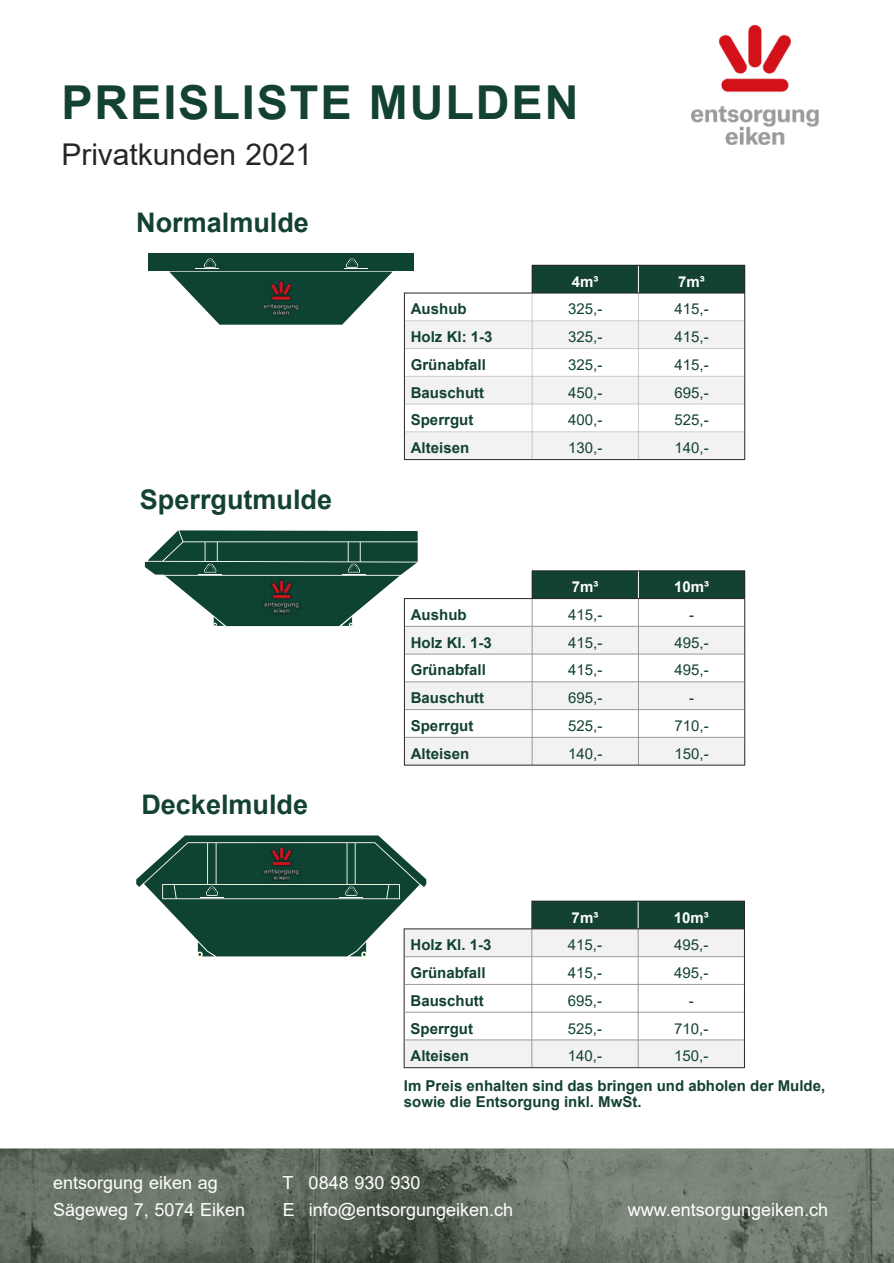
<style>
.page{position:relative;width:894px;height:1263px;background:#fff}
.page>*{position:absolute;margin:0;border:0;box-sizing:border-box;transform-origin:0 0}
.t1{font:700 46.8px "Arial";letter-spacing:.04em;color:#134231}
.t2{font:30px "Arial";color:#262626}
.t3{font:700 27px "Arial";color:#134231}
.t4{font:18px "Arial";color:#fff}
.t5{font:700 15px/15.5px "Arial";color:#134231}
.t6{font:15px "Arial";color:#134231}
.t7{font:700 15px "Arial";color:#fff}
</style>
<div class="page">
<img style="left:0;top:1148px;width:893px;height:115px">
<div style="left:531px;top:901px;width:213px;height:28px;background:#134231"></div>
<svg style="left:404px;top:929px;width:339px;height:138px"></svg>
<svg style="left:531px;top:902px;width:1px;height:26px"></svg>
<hr style="left:743px;top:901px;width:1px;height:167px;background:#262626">
<hr style="left:403px;top:928px;width:1px;height:140px;background:#262626">
<hr style="left:531px;top:929px;width:1px;height:138px;background:#999">
<hr style="left:637px;top:929px;width:1px;height:138px;background:#999">
<svg style="left:637px;top:902px;width:1px;height:26px"></svg>
<hr style="left:531px;top:901px;width:213px;height:1px;background:#262626">
<hr style="left:404px;top:928px;width:340px;height:1px;background:#262626">
<hr style="left:404px;top:1067px;width:340px;height:1px;background:#262626">
<hr style="left:404px;top:956px;width:339px;height:1px;background:#999">
<hr style="left:404px;top:984px;width:339px;height:1px;background:#999">
<hr style="left:404px;top:1012px;width:339px;height:1px;background:#999">
<hr style="left:404px;top:1040px;width:339px;height:1px;background:#999">
<svg style="left:136px;top:835px;width:290px;height:122px"></svg>
<div style="left:532px;top:265px;width:212px;height:28px;background:#134231"></div>
<svg style="left:405px;top:322px;width:339px;height:137px;fill:#f2f2f2"></svg>
<svg style="left:531px;top:265px;width:1px;height:28px"></svg>
<hr style="left:744px;top:265px;width:1px;height:195px;background:#262626">
<hr style="left:404px;top:293px;width:1px;height:167px;background:#262626">
<svg style="left:637px;top:266px;width:1px;height:27px"></svg>
<hr style="left:531px;top:293px;width:1px;height:166px;background:#e2e2e2">
<hr style="left:638px;top:293px;width:1px;height:166px;background:#cacaca">
<hr style="left:532px;top:265px;width:212px;height:1px;background:#262626">
<hr style="left:404px;top:293px;width:340px;height:1px;background:#262626">
<hr style="left:404px;top:459px;width:340px;height:1px;background:#262626">
<hr style="left:404px;top:321px;width:340px;height:1px;background:#e5e5e5">
<hr style="left:404px;top:348px;width:340px;height:1px;background:#ccc">
<hr style="left:404px;top:376px;width:340px;height:1px;background:#d2d2d2">
<hr style="left:404px;top:404px;width:340px;height:1px;background:#e2e2e2">
<hr style="left:404px;top:432px;width:340px;height:1px;background:#e4e4e4">
<div style="left:148px;top:253px;width:265px;height:18px;background:#0e4232"></div>
<svg style="left:169px;top:259px;width:223px;height:66px"></svg>
<img style="left:261px;top:280px;width:39px;height:37px">
<img style="left:254px;top:281px;width:53px;height:34px">
<div style="left:532px;top:571px;width:212px;height:28px;background:#134231"></div>
<svg style="left:405px;top:627px;width:339px;height:138px;fill:#f2f2f2"></svg>
<svg style="left:531px;top:570px;width:1px;height:28px"></svg>
<hr style="left:744px;top:570px;width:1px;height:195px;background:#262626">
<hr style="left:404px;top:598px;width:1px;height:167px;background:#262626">
<hr style="left:531px;top:599px;width:1px;height:166px;background:#999">
<hr style="left:638px;top:599px;width:1px;height:166px;background:#999">
<svg style="left:637px;top:571px;width:1px;height:27px"></svg>
<hr style="left:532px;top:570px;width:212px;height:1px;background:#262626">
<hr style="left:404px;top:598px;width:340px;height:1px;background:#262626">
<hr style="left:404px;top:765px;width:340px;height:1px;background:#262626">
<hr style="left:404px;top:626px;width:340px;height:1px;background:#999">
<hr style="left:404px;top:654px;width:340px;height:1px;background:#999">
<hr style="left:404px;top:682px;width:340px;height:1px;background:#999">
<hr style="left:404px;top:709px;width:340px;height:1px;background:#999">
<hr style="left:404px;top:737px;width:340px;height:1px;background:#999">
<svg style="left:144px;top:530px;width:274px;height:97px"></svg>
<img style="left:262px;top:578px;width:39px;height:37px">
<img style="left:255px;top:579px;width:52px;height:35px">
<img style="left:691px;top:25px;width:128px;height:120px">
<h1 class="t1" style="left:61px;top:70px;width:518px">PREISLISTE MULDEN</h1>
<h2 class="t2" style="left:61px;top:134px;width:252px">Privatkunden 2021</h2>
<h3 class="t3" style="left:136px;top:203px;width:174px">Normalmulde</h3>
<h3 class="t3" style="left:140px;top:480px;width:194px">Sperrgutmulde</h3>
<h3 class="t3" style="left:141px;top:786px;width:168px">Deckelmulde</h3>
<p class="t7" style="left:571px;top:271px;width:28px">4m³</p>
<p class="t7" style="left:678px;top:271px;width:28px">7m³</p>
<p class="t5" style="left:410px;top:302px;width:57px">Aushub</p>
<p class="t6" style="left:568px;top:299px;width:36px">325,-</p>
<p class="t6" style="left:674px;top:299px;width:36px">415,-</p>
<p class="t5" style="left:410px;top:329px;width:83px">Holz Kl: 1-3</p>
<p class="t6" style="left:568px;top:327px;width:36px">325,-</p>
<p class="t6" style="left:674px;top:327px;width:36px">415,-</p>
<p class="t5" style="left:410px;top:357px;width:77px">Grünabfall</p>
<p class="t6" style="left:568px;top:354px;width:36px">325,-</p>
<p class="t6" style="left:674px;top:354px;width:36px">415,-</p>
<p class="t5" style="left:410px;top:385px;width:75px">Bauschutt</p>
<p class="t6" style="left:568px;top:382px;width:36px">450,-</p>
<p class="t6" style="left:674px;top:382px;width:36px">695,-</p>
<p class="t5" style="left:410px;top:413px;width:64px">Sperrgut</p>
<p class="t6" style="left:568px;top:410px;width:36px">400,-</p>
<p class="t6" style="left:674px;top:410px;width:36px">525,-</p>
<p class="t5" style="left:410px;top:440px;width:60px">Alteisen</p>
<p class="t6" style="left:568px;top:438px;width:36px">130,-</p>
<p class="t6" style="left:674px;top:438px;width:36px">140,-</p>
<p class="t7" style="left:571px;top:576px;width:28px">7m³</p>
<p class="t7" style="left:673px;top:576px;width:37px">10m³</p>
<p class="t5" style="left:410px;top:607px;width:57px">Aushub</p>
<p class="t6" style="left:568px;top:604px;width:36px">415,-</p>
<p class="t6" style="left:688px;top:604px;width:6px">-</p>
<p class="t5" style="left:410px;top:635px;width:82px">Holz Kl. 1-3</p>
<p class="t6" style="left:568px;top:632px;width:36px">415,-</p>
<p class="t6" style="left:674px;top:632px;width:36px">495,-</p>
<p class="t5" style="left:410px;top:663px;width:77px">Grünabfall</p>
<p class="t6" style="left:568px;top:660px;width:36px">415,-</p>
<p class="t6" style="left:674px;top:660px;width:36px">495,-</p>
<p class="t5" style="left:410px;top:690px;width:75px">Bauschutt</p>
<p class="t6" style="left:568px;top:688px;width:36px">695,-</p>
<p class="t6" style="left:688px;top:688px;width:6px">-</p>
<p class="t5" style="left:410px;top:718px;width:64px">Sperrgut</p>
<p class="t6" style="left:568px;top:715px;width:36px">525,-</p>
<p class="t6" style="left:674px;top:715px;width:36px">710,-</p>
<p class="t5" style="left:410px;top:746px;width:60px">Alteisen</p>
<p class="t6" style="left:568px;top:743px;width:36px">140,-</p>
<p class="t6" style="left:674px;top:743px;width:36px">150,-</p>
<p class="t7" style="left:571px;top:907px;width:28px">7m³</p>
<p class="t7" style="left:673px;top:907px;width:37px">10m³</p>
<p class="t5" style="left:410px;top:937px;width:82px">Holz Kl. 1-3</p>
<p class="t6" style="left:567px;top:935px;width:36px">415,-</p>
<p class="t6" style="left:674px;top:935px;width:36px">495,-</p>
<p class="t5" style="left:410px;top:965px;width:77px">Grünabfall</p>
<p class="t6" style="left:567px;top:962px;width:36px">415,-</p>
<p class="t6" style="left:674px;top:962px;width:36px">495,-</p>
<p class="t5" style="left:410px;top:993px;width:75px">Bauschutt</p>
<p class="t6" style="left:567px;top:990px;width:36px">695,-</p>
<p class="t6" style="left:688px;top:990px;width:6px">-</p>
<p class="t5" style="left:410px;top:1021px;width:64px">Sperrgut</p>
<p class="t6" style="left:567px;top:1018px;width:36px">525,-</p>
<p class="t6" style="left:674px;top:1018px;width:36px">710,-</p>
<p class="t5" style="left:410px;top:1048px;width:60px">Alteisen</p>
<p class="t6" style="left:567px;top:1046px;width:36px">140,-</p>
<p class="t6" style="left:674px;top:1046px;width:36px">150,-</p>
<p class="t5" style="left:404px;top:1078px;width:422px">Im Preis enhalten sind das bringen und abholen der Mulde, sowie die Entsorgung inkl. MwSt.</p>
<p class="t4" style="left:53px;top:1170px;width:166px">entsorgung eiken ag</p>
<p class="t4" style="left:282px;top:1170px;width:139px">T 0848 930 930</p>
<p class="t4" style="left:53px;top:1197px;width:193px">Sägeweg 7, 5074 Eiken</p>
<p class="t4" style="left:283px;top:1197px;width:232px">E info@entsorgungeiken.ch</p>
<p class="t4" style="left:627px;top:1197px;width:202px">www.entsorgungeiken.ch</p>
</div>
